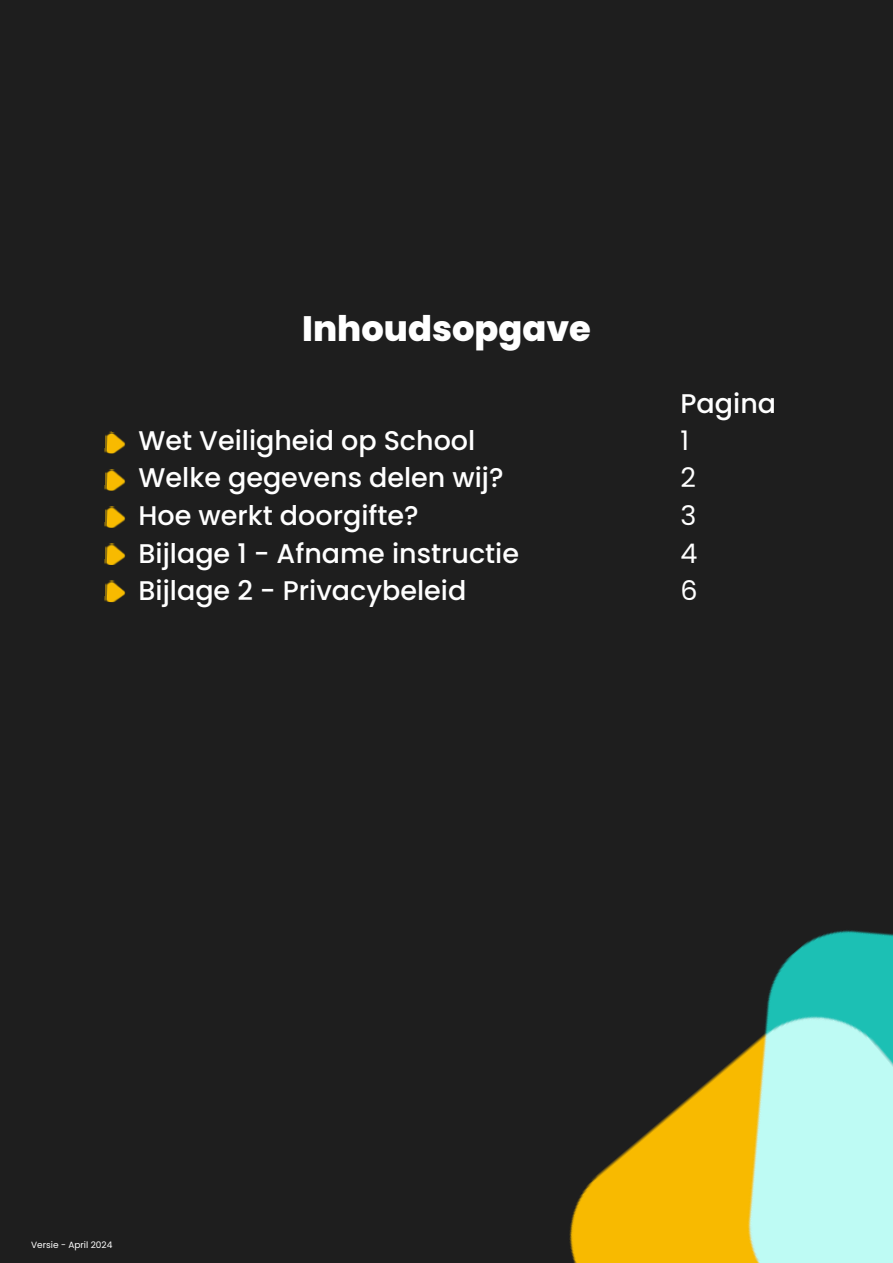
<style>
.page{position:relative;width:893px;height:1263px;background:#1e1e1e}
.page>*{position:absolute;margin:0;border:0;box-sizing:border-box;transform-origin:0 0}
.t1{font:800 35.25px "Poppins";color:#fff}
.t2{font:500 27px/37.7px "Poppins";color:#fff}
.t3{font:27px/37.7px "Poppins";color:#fff}
.t4{font:9px "Poppins";color:#fff}
</style>
<div class="page">
<img style="left:569px;top:930px;width:324px;height:333px">
<img style="left:104px;top:431px;width:22px;height:23px">
<img style="left:104px;top:469px;width:22px;height:22px">
<img style="left:104px;top:506px;width:22px;height:22px">
<img style="left:104px;top:543px;width:22px;height:22px">
<img style="left:104px;top:580px;width:22px;height:23px">
<p class="t1" style="left:302px;top:304px;width:290px">Inhoudsopgave</p>
<p class="t2" style="left:139px;top:421px;width:366px">Wet Veiligheid op School<br>Welke gegevens delen wij?<br>Hoe werkt doorgifte?</p>
<p class="t2" style="left:139px;top:534px;width:382px">Bijlage 1 - Afname instructie<br>Bijlage 2 - Privacybeleid</p>
<h2 class="t2" style="left:680px;top:385px;width:97px">Pagina</h2>
<p class="t3" style="left:680px;top:421px;width:18px">1<br>2<br>3<br>4</p>
<p class="t3" style="left:680px;top:572px;width:19px">6</p>
<p class="t4" style="left:31px;top:1238px;width:83px">Versie - April 2024</p>
</div>
